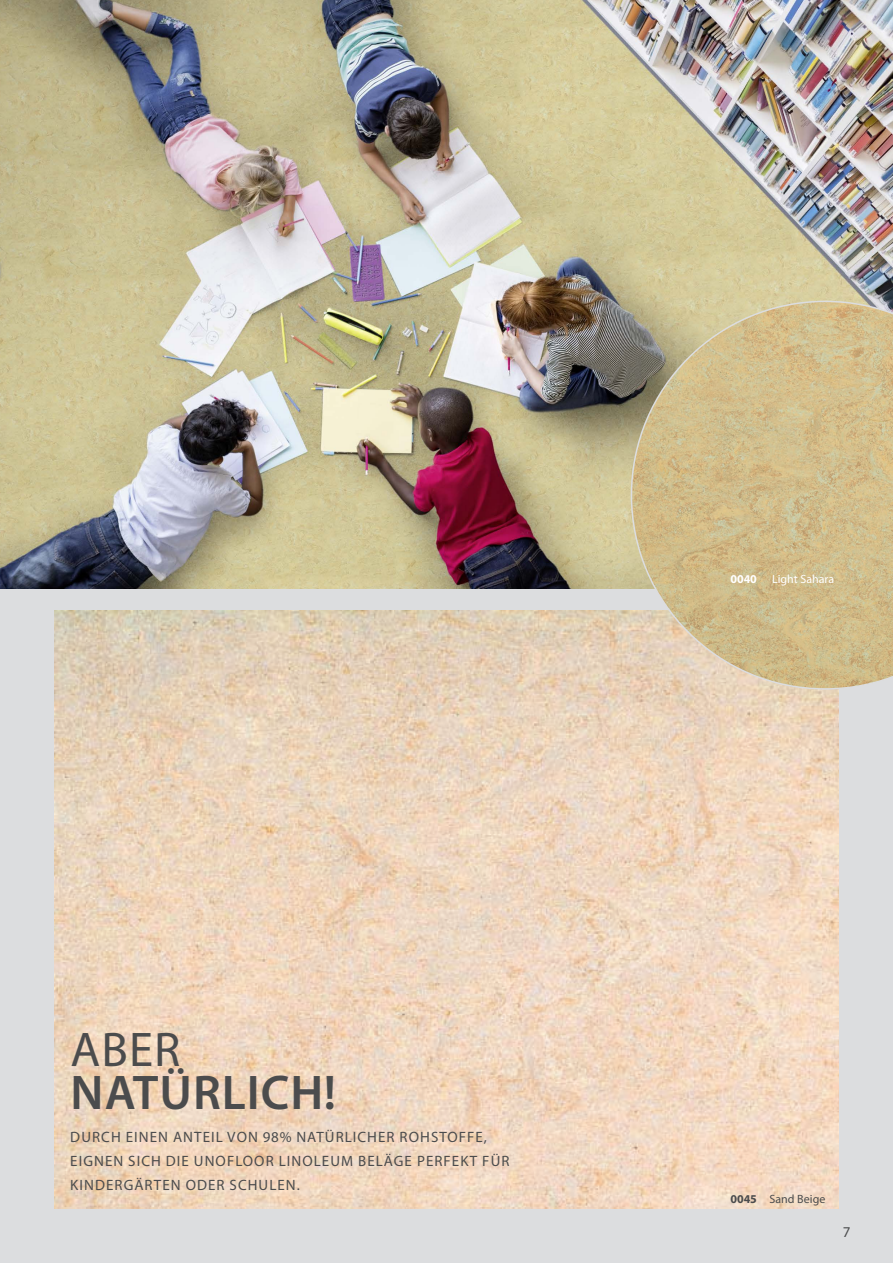
<style>
.page{position:relative;width:893px;height:1263px;background:#dcdddf}
.page>*{position:absolute;margin:0;border:0;box-sizing:border-box;transform-origin:0 0}
.t1{font:600 48.9px/43.8px "Myriad Pro";letter-spacing:.02em;color:#4b4c4d}
.t2{font:15px/24px "Myriad Pro";letter-spacing:.07em;color:#4b4c4d}
.t3{font:12px "Myriad Pro";color:#4b4c4d}
.t4{font:12px "Myriad Pro";color:#fff}
.t5{font:700 12px "Myriad Pro";color:#fff}
.s1{font-weight:400}
.s2{font-weight:700}
</style>
<div class="page">
<img style="left:0;top:0;width:893px;height:589px">
<img style="left:54px;top:610px;width:785px;height:599px">
<svg style="left:631px;top:301px;width:262px;height:389px;background:#cebc8e"></svg>
<p class="t1" style="left:71px;top:1026px;width:267px"><span class="s1">ABER<br></span>NATÜRLICH!</p>
<p class="t2" style="left:70px;top:1125px;width:441px">DURCH EINEN ANTEIL VON 98% NATÜRLICHER ROHSTOFFE,<br>EIGNEN SICH DIE UNOFLOOR LINOLEUM BELÄGE PERFEKT FÜR<br>KINDERGÄRTEN ODER SCHULEN.</p>
<p class="t5" style="left:730px;top:571px;width:28px">0040</p>
<p class="t4" style="left:772px;top:571px;width:64px">Light Sahara</p>
<p class="t3" style="left:730px;top:1191px;width:97px"><span class="s2">0045</span> Sand Beige</p>
<p class="t2" style="left:843px;top:1220px;width:9px">7</p>
</div>
